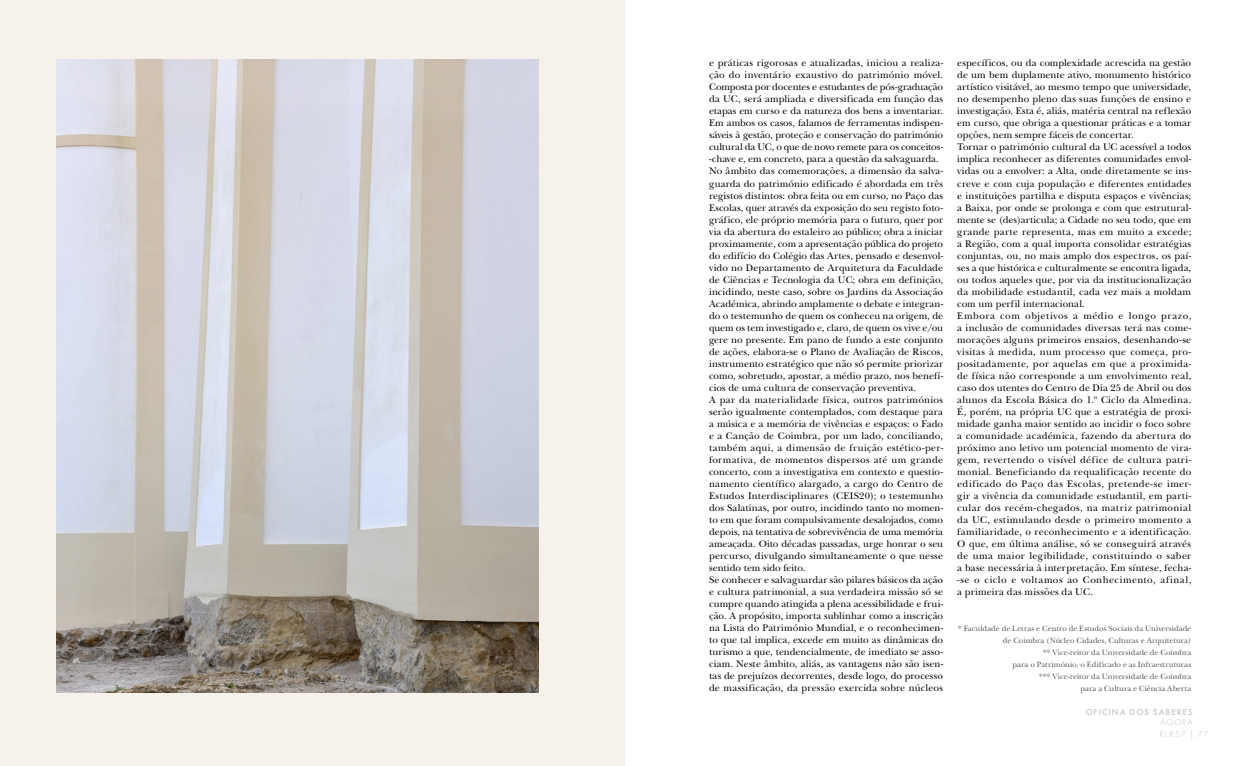
<style>
.page{position:relative;width:1248px;height:766px;background:#fff}
.page>*{position:absolute;margin:0;border:0;box-sizing:border-box;transform-origin:0 0}
.t1{font:10px/12px "New Baskerville Std";letter-spacing:.015em;color:#000}
.t2{font:500 9px "Futura PT";letter-spacing:.11em;color:#c6c6c6}
.t3{font:300 9px "Futura PT";color:#c6c6c6}
.t4{font:300 9px "Futura PT";letter-spacing:.1em;color:#c6c6c6}
.t5{font:8px/12px "New Baskerville Std";letter-spacing:.005em;color:#575756;text-align:right}
</style>
<div class="page">
<div style="left:0;top:0;width:624px;height:765px;background:#f6f2eb"></div>
<img style="left:57px;top:60px;width:482px;height:632px">
<p class="t1" style="left:709px;top:57px;width:235px">e práticas rigorosas e atualizadas, iniciou a realiza&shy;ção do inventário exaustivo do património móvel.<br>Composta por docentes e estudantes de pós-graduação da UC, será ampliada e diversificada em função das etapas em curso e da natureza dos bens a inventariar.<br>Em ambos os casos, falamos de ferramentas indispen&shy;sáveis à gestão, proteção e conservação do património cultural da UC, o que de novo remete para os conceitos--chave e, em concreto, para a questão da salvaguarda.<br>No âmbito das comemorações, a dimensão da salva&shy;guarda do património edificado é abordada em três registos distintos: obra feita ou em curso, no Paço das Escolas, quer através da exposição do seu registo foto&shy;gráfico, ele próprio memória para o futuro, quer por via da abertura do estaleiro ao público; obra a iniciar proximamente, com a apresentação pública do projeto do edifício do Colégio das Artes, pensado e desenvol&shy;vido no Departamento de Arquitetura da Faculdade de Ciências e Tecnologia da UC; obra em definição, incidindo, neste caso, sobre os Jardins da Associação Académica, abrindo amplamente o debate e integran&shy;do o testemunho de quem os conheceu na origem, de quem os tem investigado e, claro, de quem os vive e/ou gere no presente. Em pano de fundo a este conjunto de ações, elabora-se o Plano de Avaliação de Riscos, instrumento estratégico que não só permite priorizar como, sobretudo, apostar, a médio prazo, nos benefí&shy;cios de uma cultura de conservação preventiva.<br>A par da materialidade física, outros patrimónios serão igualmente contemplados, com destaque para a música e a memória de vivências e espaços: o Fado e a Canção de Coimbra, por um lado, conciliando, também aqui, a dimensão de fruição estético-per&shy;formativa, de momentos dispersos até um grande concerto, com a investigativa em contexto e questio&shy;namento científico alargado, a cargo do Centro de Estudos Interdisciplinares (CEIS20); o testemunho dos Salatinas, por outro, incidindo tanto no momen&shy;to em que foram compulsivamente desalojados, como depois, na tentativa de sobrevivência de uma memória ameaçada. Oito décadas passadas, urge honrar o seu percurso, divulgando simultaneamente o que nesse sentido tem sido feito.<br>Se conhecer e salvaguardar são pilares básicos da ação e cultura patrimonial, a sua verdadeira missão só se cumpre quando atingida a plena acessibilidade e frui&shy;ção. A propósito, importa sublinhar como a inscrição na Lista do Património Mundial, e o reconhecimen&shy;to que tal implica, excede em muito as dinâmicas do turismo a que, tendencialmente, de imediato se asso&shy;ciam. Neste âmbito, aliás, as vantagens não são isen&shy;tas de prejuízos decorrentes, desde logo, do processo de massificação, da pressão exercida sobre núcleos</p>
<p class="t1" style="left:957px;top:57px;width:235px">específicos, ou da complexidade acrescida na gestão de um bem duplamente ativo, monumento histórico artístico visitável, ao mesmo tempo que universidade, no desempenho pleno das suas funções de ensino e investigação. Esta é, aliás, matéria central na reflexão em curso, que obriga a questionar práticas e a tomar opções, nem sempre fáceis de concertar.<br>Tornar o património cultural da UC acessível a todos implica reconhecer as diferentes comunidades envol&shy;vidas ou a envolver: a Alta, onde diretamente se ins&shy;creve e com cuja população e diferentes entidades e instituições partilha e disputa espaços e vivências; a Baixa, por onde se prolonga e com que estrutural&shy;mente se (des)articula; a Cidade no seu todo, que em grande parte representa, mas em muito a excede; a Região, com a qual importa consolidar estratégias conjuntas, ou, no mais amplo dos espectros, os paí&shy;ses a que histórica e culturalmente se encontra ligada, ou todos aqueles que, por via da institucionalização da mobilidade estudantil, cada vez mais a moldam com um perfil internacional.<br>Embora com objetivos a médio e longo prazo, a inclusão de comunidades diversas terá nas come&shy;morações alguns primeiros ensaios, desenhando-se visitas à medida, num processo que começa, pro&shy;positadamente, por aquelas em que a proximida&shy;de física não corresponde a um envolvimento real, caso dos utentes do Centro de Dia 25 de Abril ou dos alunos da Escola Básica do 1.º Ciclo da Almedina.<br>É, porém, na própria UC que a estratégia de proxi&shy;midade ganha maior sentido ao incidir o foco sobre a comunidade académica, fazendo da abertura do próximo ano letivo um potencial momento de vira&shy;gem, revertendo o visível défice de cultura patri&shy;monial. Beneficiando da requalificação recente do edificado do Paço das Escolas, pretende-se imer&shy;gir a vivência da comunidade estudantil, em parti&shy;cular dos recém-chegados, na matriz patrimonial da UC, estimulando desde o primeiro momento a familiaridade, o reconhecimento e a identificação.<br>O que, em última análise, só se conseguirá através de uma maior legibilidade, constituindo o saber a base necessária à interpretação. Em síntese, fecha--se o ciclo e voltamos ao Conhecimento, afinal, a primeira das missões da UC.</p>
<p class="t5" style="left:957px;top:622px;width:235px">* Faculdade de Letras e Centro de Estudos Sociais da Universidade de Coimbra (Núcleo Cidades, Culturas e Arquitetura)<br>** Vice-reitor da Universidade de Coimbra<br>para o Património, o Edificado e as Infraestruturas<br>*** Vice-reitor da Universidade de Coimbra<br>para a Cultura e Ciência Aberta</p>
<p class="t2" style="left:1085px;top:706px;width:109px">OFICINA DOS SABERES</p>
<p class="t4" style="left:1160px;top:717px;width:34px">ÁGORA</p>
<p class="t3" style="left:1159px;top:728px;width:51px">RL#57 | 77</p>
</div>
